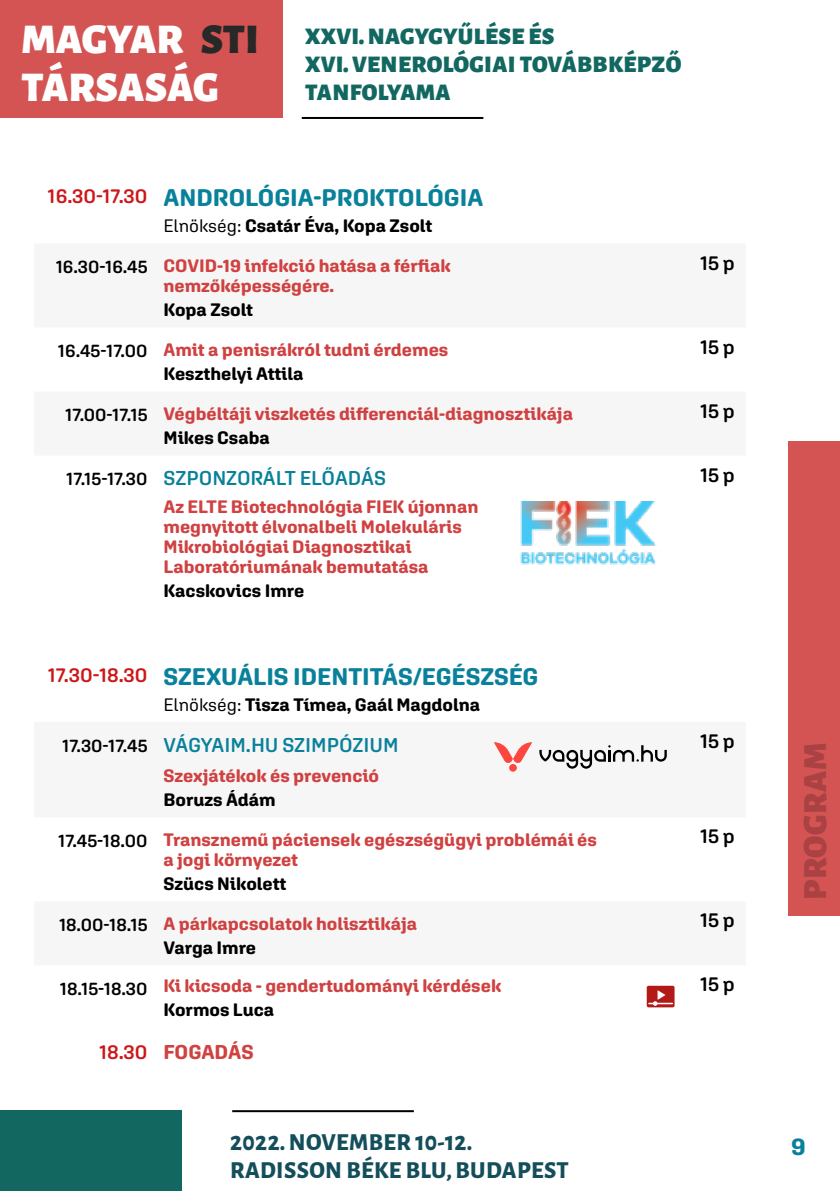
<style>
.page{position:relative;width:840px;height:1191px;background:#fff}
.page>*{position:absolute;margin:0;border:0;box-sizing:border-box;transform-origin:0 0}
.t1{font:900 42.6px/48.6px "Alegreya Sans";color:#fdfefd}
.t2{font:900 34px "Alegreya Sans";letter-spacing:.015em;color:#aa4142}
.t3{font:700 24px "Aglet Sans";color:#09819b}
.t4{font:900 24px/28px "Alegreya Sans";letter-spacing:.015em;color:#126761}
.t5{font:800 24px/28px "Alegreya Sans";letter-spacing:.015em;color:#134e5a}
.t6{font:600 20px "Aglet Sans";color:#09819b}
.t7{font:600 20px "Aglet Sans";color:#000}
.t8{font:700 20px "Aglet Sans";letter-spacing:-.005em;color:#d04141}
.t9{font:700 18px/20px "Aglet Sans";color:#d04141}
.t10{font:700 18px "Aglet Sans";color:#000}
.s1{color:#282828}
.s2{font-weight:600;font-size:20px;color:#cd1719}
.s3{font-weight:400}
.s4{font-weight:600;color:#000}
.s5{color:#000}
.s6{font-size:18px;color:#000}
.s7{font-weight:600;color:#cd1719}
</style>
<div class="page">
<hr style="left:301px;top:117px;width:182px;height:2px;background:#000">
<hr style="left:232px;top:1110px;width:181px;height:2px;background:#000">
<div style="left:0;top:1110px;width:181px;height:81px;background:#126761"></div>
<div style="left:0;top:0;width:282px;height:118px;background:#d45454"></div>
<svg style="left:493px;top:742px;width:39px;height:21px"></svg>
<div style="left:509px;top:764px;width:7px;height:7px;background:#fd463d;border-radius:50%"></div>
<svg style="left:539px;top:745px;width:127px;height:23px"></svg>
<svg style="left:646px;top:985px;width:28px;height:22px"></svg>
<img style="left:520px;top:502px;width:137px;height:63px">
<div style="left:787px;top:441px;width:52px;height:475px;background:#d45454"></div>
<h1 class="t1" style="left:21px;top:11px;width:239px">MAGYAR <span class="s1">STI<br></span>TÁRSASÁG</h1>
<h3 class="t4" style="left:305px;top:20px;width:377px">XXVI. NAGYGYŰLÉSE ÉS<br>XVI. VENEROLÓGIAI TOVÁBBKÉPZŐ<br>TANFOLYAMA</h3>
<h3 class="t3" style="left:48px;top:183px;width:437px"><span class="s2">16.30-17.30</span> ANDROLÓGIA-PROKTOLÓGIA</h3>
<p class="t10" style="left:163px;top:215px;width:270px"><span class="s3">Elnökség:</span> Csatár Éva, Kopa Zsolt</p>
<p class="t9" style="left:56px;top:256px;width:396px;text-align:center"><span class="s4">16.30-16.45</span> COVID-19 infekció hatása a férfiak nemzőképességére.</p>
<p class="t10" style="left:163px;top:299px;width:91px">Kopa Zsolt</p>
<p class="t7" style="left:699px;top:250px;width:36px">15 p</p>
<p class="t9" style="left:163px;top:338px;width:286px;line-height:24px;text-indent:-105px"><span class="s4">16.45-17.00</span> Amit a penisrákról tudni érdemes<br><span class="s5">Keszthelyi Attila</span></p>
<p class="t7" style="left:699px;top:334px;width:36px">15 p</p>
<p class="t9" style="left:163px;top:402px;width:411px;line-height:24px;text-indent:-98px"><span class="s4">17.00-17.15</span> Végbéltáji viszketés differenciál-diagnosztikája<br><span class="s5">Mikes Csaba</span></p>
<p class="t7" style="left:699px;top:398px;width:36px">15 p</p>
<p class="t6" style="left:66px;top:465px;width:321px"><span class="s6">17.15-17.30</span> SZPONZORÁLT ELŐADÁS</p>
<p class="t9" style="left:163px;top:496px;width:316px">Az ELTE Biotechnológia FIEK újonnan megnyitott élvonalbeli Molekuláris Mikrobiológiai Diagnosztikai Laboratóriumának bemutatása</p>
<p class="t10" style="left:163px;top:579px;width:142px">Kacskovics Imre</p>
<p class="t7" style="left:699px;top:462px;width:36px">15 p</p>
<h3 class="t3" style="left:48px;top:662px;width:492px"><span class="s2">17.30-18.30</span> SZEXUÁLIS IDENTITÁS/EGÉSZSÉG</h3>
<p class="t10" style="left:163px;top:693px;width:318px"><span class="s3">Elnökség:</span> Tisza Tímea, Gaál Magdolna</p>
<p class="t6" style="left:62px;top:733px;width:338px"><span class="s6">17.30-17.45</span> VÁGYAIM.HU SZIMPÓZIUM</p>
<p class="t9" style="left:163px;top:765px;width:217px">Szexjátékok és prevenció</p>
<p class="t10" style="left:163px;top:789px;width:114px">Boruzs Ádám</p>
<p class="t9" style="left:163px;top:829px;width:435px;text-indent:-105px"><span class="s4">17.45-18.00</span> Transznemű páciensek egészségügyi problémái és a jogi környezet</p>
<p class="t10" style="left:163px;top:873px;width:124px">Szücs Nikolett</p>
<p class="t7" style="left:699px;top:729px;width:36px">15 p</p>
<p class="t7" style="left:699px;top:824px;width:36px">15 p</p>
<p class="t9" style="left:163px;top:911px;width:255px;line-height:24px;text-indent:-104px"><span class="s4">18.00-18.15</span> A párkapcsolatok holisztikája<br><span class="s5">Varga Imre</span></p>
<p class="t7" style="left:699px;top:908px;width:36px">15 p</p>
<p class="t9" style="left:163px;top:973px;width:339px;line-height:24px;text-indent:-103px"><span class="s4">18.15-18.30</span> Ki kicsoda - gendertudományi kérdések<br><span class="s5">Kormos Luca</span></p>
<p class="t7" style="left:699px;top:972px;width:36px">15 p</p>
<p class="t8" style="left:99px;top:1040px;width:156px"><span class="s7">18.30</span> FOGADÁS</p>
<h3 class="t5" style="left:230px;top:1126px;width:340px">2022. NOVEMBER 10-12.<br>RADISSON BÉKE BLU, BUDAPEST</h3>
<h2 class="t2" style="left:787px;top:900px;width:159px;rotate:-90deg">PROGRAM</h2>
<h3 class="t3" style="left:790px;top:1132px;width:16px">9</h3>
</div>
